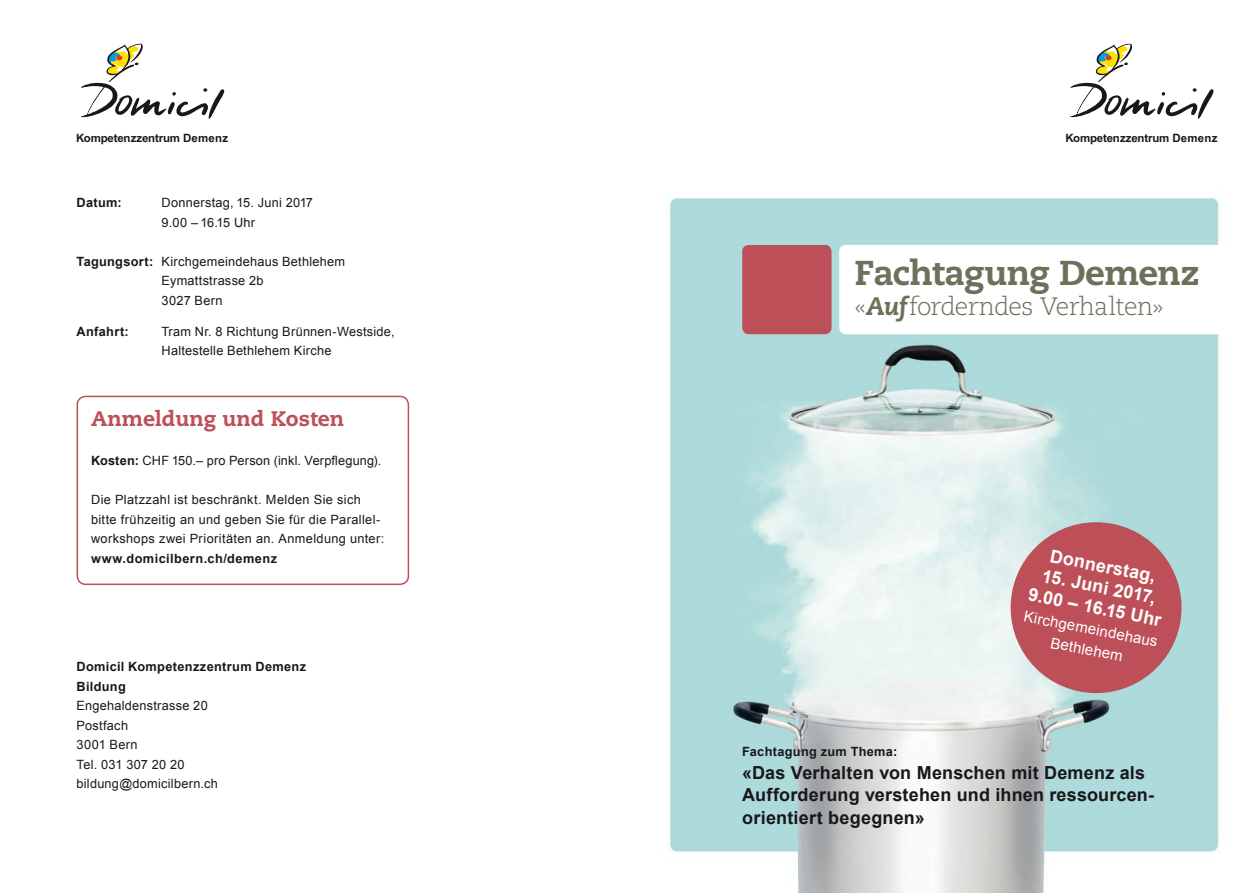
<style>
.page{position:relative;width:1259px;height:893px;background:#fff}
.page>*{position:absolute;margin:0;border:0;box-sizing:border-box;transform-origin:0 0}
.t1{font:800 34.5px "Caecilia LT Std";letter-spacing:-.02em;color:#706f5a}
.t2{font:300 25.05px "Caecilia LT Std";letter-spacing:-.025em;color:#706f5a}
.t3{font:800 21px "Caecilia LT Std";color:#bd4f58}
.t4{font:700 18px/22.5px "Arial";letter-spacing:.01em;color:#1a171c}
.t5{font:700 18px/21px "Arial";color:#fff;text-align:center}
.t6{font:15px/21px "Arial";color:#fff;text-align:center}
.t7{font:12.75px/19.5px "Arial";letter-spacing:.02em;color:#1a171c}
.t8{font:700 12.75px/19.5px "Arial";letter-spacing:.025em;color:#1a171c}
.t9{font:700 11.55px "Arial";letter-spacing:-.01em;color:#1a171c}
.s1{font-weight:700}
.s2{font-weight:800;font-style:italic}
</style>
<div class="page">
<img style="left:669px;top:197px;width:550px;height:696px">
<svg style="left:1070px;top:44px;width:144px;height:75px"></svg>
<svg style="left:80px;top:44px;width:145px;height:75px"></svg>
<div style="left:77px;top:396px;width:332px;height:189px;border:2px solid #bd4f58;border-radius:9px"></div>
<svg style="left:839px;top:245px;width:380px;height:89px"></svg>
<div style="left:742px;top:245px;width:89px;height:89px;background:#bd4f58;border-radius:7px"></div>
<svg style="left:1003px;top:515px;width:186px;height:185px;background:#bf8086"></svg>
<p class="t9" style="left:76px;top:130px;width:153px">Kompetenzzentrum Demenz</p>
<p class="t9" style="left:1065px;top:130px;width:153px">Kompetenzzentrum Demenz</p>
<p class="t8" style="left:77px;top:194px;width:47px">Datum:</p>
<p class="t7" style="left:162px;top:193px;width:153px">Donnerstag, 15. Juni 2017<br>9.00 – 16.15 Uhr</p>
<p class="t7" style="left:162px;top:252px;width:185px;text-indent:-85px"><span class="s1">Tagungsort:</span> Kirchgemeindehaus Bethlehem<br>Eymattstrasse 2b<br>3027 Bern</p>
<p class="t8" style="left:77px;top:322px;width:54px">Anfahrt:</p>
<p class="t7" style="left:162px;top:322px;width:234px">Tram Nr. 8 Richtung Brünnen-Westside,<br>Haltestelle Bethlehem Kirche</p>
<h3 class="t3" style="left:91px;top:406px;width:255px">Anmeldung und Kosten</h3>
<p class="t7" style="left:91px;top:451px;width:292px"><span class="s1">Kosten:</span> CHF 150.– pro Person (inkl. Verpflegung).</p>
<p class="t7" style="left:91px;top:490px;width:295px">Die Platzzahl ist beschränkt. Melden Sie sich bitte frühzeitig an und geben Sie für die Parallel&shy;workshops zwei Prioritäten an. Anmeldung unter:</p>
<p class="t8" style="left:91px;top:549px;width:188px">www.domicilbern.ch/demenz</p>
<p class="t8" style="left:77px;top:657px;width:231px">Domicil Kompetenzzentrum Demenz<br>Bildung</p>
<p class="t7" style="left:77px;top:696px;width:143px">Engehaldenstrasse 20<br>Postfach<br>3001 Bern<br>Tel. 031 307 20 20 bildung@domicilbern.ch</p>
<h1 class="t1" style="left:854px;top:251px;width:347px">Fachtagung Demenz</h1>
<h2 class="t2" style="left:854px;top:292px;width:311px">«<span class="s2">Auf</span>forderndes Verhalten»</h2>
<h3 class="t5" style="left:1052px;top:546px;width:109px;rotate:11deg">Donnerstag,</h3>
<h3 class="t5" style="left:1034px;top:564px;width:137px;rotate:11deg">15. Juni 2017,<br>9.00 – 16.15 Uhr</h3>
<p class="t6" style="left:1026px;top:606px;width:137px;rotate:11deg">Kirchgemeindehaus<br>Bethlehem</p>
<p class="t8" style="left:742px;top:742px;width:157px">Fachtagung zum Thema:</p>
<h3 class="t4" style="left:742px;top:761px;width:413px">«Das Verhalten von Menschen mit Demenz als<br>Aufforderung verstehen und ihnen ressourcen&shy;orientiert begegnen»</h3>
</div>
